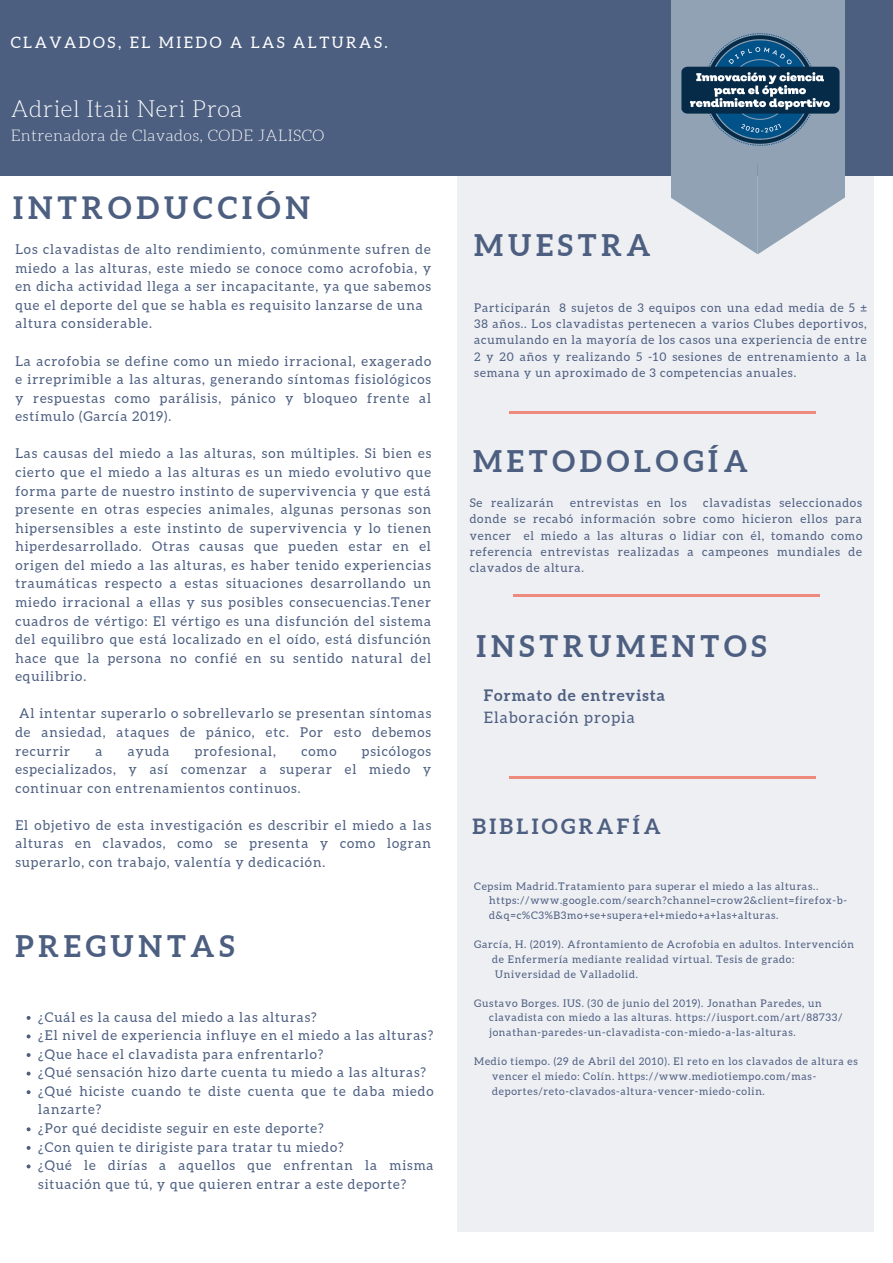
<style>
.page{position:relative;width:893px;height:1263px;background:#fff}
.page>*{position:absolute;margin:0;border:0;box-sizing:border-box;transform-origin:0 0}
.t1{font:700 30.83px "Aleo";letter-spacing:.16em;color:#4d5f81}
.t2{font:700 29.78px "Aleo";letter-spacing:.16em;color:#4d5f81}
.t3{font:300 23.17px "Aleo";letter-spacing:.03em;color:#fff}
.t4{font:700 21px "Aleo";letter-spacing:.16em;color:#4d5f81}
.t5{font:300 15.75px "Aleo";letter-spacing:.03em;color:#fff}
.t6{font:15.75px "Aleo";letter-spacing:.16em;color:#fff}
.t7{font:700 15.75px "Aleo";letter-spacing:.07em;color:#4d5f81}
.t8{font:15.75px "Aleo";letter-spacing:.07em;color:#4d5f81}
.t9{font:13.5px/18.6px "Aleo";letter-spacing:.07em;color:#4d5f81;text-align:justify}
.t10{font:12px/16.4px "Aleo";letter-spacing:.07em;color:#4d5f81;text-align:justify}
.t11{font:10.5px "Aleo";letter-spacing:.07em;color:#4d5f81}
</style>
<div class="page">
<div style="left:0;top:0;width:893px;height:175px;background:#4d5f81"></div>
<div style="left:457px;top:175px;width:416px;height:1056px;background:#eeeff3"></div>
<div style="left:671px;top:0;width:173px;height:163px;background:#90a2b3"></div>
<svg style="left:671px;top:163px;width:173px;height:91px"></svg>
<hr style="left:509px;top:412px;width:307px;height:1px;background:#ee897e">
<hr style="left:513px;top:594px;width:307px;height:2px;background:#ee897e">
<svg style="left:27px;top:1016px;width:4px;height:4px"></svg>
<svg style="left:27px;top:1034px;width:4px;height:4px"></svg>
<svg style="left:27px;top:1053px;width:4px;height:4px"></svg>
<svg style="left:27px;top:1071px;width:4px;height:4px"></svg>
<svg style="left:27px;top:1090px;width:4px;height:4px"></svg>
<svg style="left:27px;top:1127px;width:4px;height:4px"></svg>
<svg style="left:27px;top:1146px;width:4px;height:4px"></svg>
<svg style="left:27px;top:1164px;width:4px;height:4px"></svg>
<hr style="left:509px;top:776px;width:307px;height:2px;background:#ee897e">
<img style="left:681px;top:23px;width:164px;height:129px">
<p class="t6" style="left:11px;top:33px;width:378px">CLAVADOS, EL MIEDO A LAS ALTURAS.</p>
<p class="t3" style="left:11px;top:96px;width:233px">Adriel Itaii Neri Proa</p>
<p class="t5" style="left:11px;top:127px;width:315px">Entrenadora de Clavados, CODE JALISCO</p>
<p class="t1" style="left:13px;top:190px;width:298px">INTRODUCCIÓN</p>
<p class="t9" style="left:15px;top:240px;width:417px">Los clavadistas de alto rendimiento, comúnmente sufren de miedo a las alturas, este miedo se conoce como acrofobia, y en dicha actividad llega a ser incapacitante, ya que sabemos que el deporte del que se habla es requisito lanzarse de una</p>
<p class="t9" style="left:15px;top:314px;width:138px">altura considerable.</p>
<p class="t9" style="left:15px;top:351px;width:417px">La acrofobia se define como un miedo irracional, exagerado e irreprimible a las alturas, generando síntomas fisiológicos y respuestas como parálisis, pánico y bloqueo frente al estímulo (García 2019).</p>
<p class="t9" style="left:15px;top:444px;width:417px">Las causas del miedo a las alturas, son múltiples. Si bien es cierto que el miedo a las alturas es un miedo evolutivo que forma parte de nuestro instinto de supervivencia y que está presente en otras especies animales, algunas personas son hipersensibles a este instinto de supervivencia y lo tienen hiperdesarrollado. Otras causas que pueden estar en el origen del miedo a las alturas, es haber tenido experiencias traumáticas respecto a estas situaciones desarrollando un miedo irracional a ellas y sus posibles consecuencias.Tener cuadros de vértigo: El vértigo es una disfunción del sistema del equilibro que está localizado en el oído, está disfunción hace que la persona no confié en su sentido natural del equilibrio.</p>
<p class="t9" style="left:15px;top:704px;width:417px">Al intentar superarlo o sobrellevarlo se presentan síntomas de ansiedad, ataques de pánico, etc. Por esto debemos recurrir</p>
<p class="t9" style="left:96px;top:741px;width:8px">a</p>
<p class="t9" style="left:128px;top:741px;width:43px">ayuda</p>
<p class="t9" style="left:195px;top:741px;width:83px">profesional,</p>
<p class="t9" style="left:301px;top:741px;width:37px">como</p>
<p class="t9" style="left:15px;top:741px;width:417px;text-indent:346px">psicólogos especializados, y así comenzar a superar el miedo y continuar con entrenamientos continuos.</p>
<p class="t9" style="left:15px;top:816px;width:417px">El objetivo de esta investigación es describir el miedo a las alturas en clavados, como se presenta y como logran superarlo, con trabajo, valentía y dedicación.</p>
<p class="t2" style="left:16px;top:928px;width:220px">PREGUNTAS</p>
<p class="t9" style="left:38px;top:1007px;width:280px">¿Cuál es la causa del miedo a las alturas?</p>
<p class="t9" style="left:38px;top:1026px;width:396px">¿El nivel de experiencia influye en el miedo a las alturas?</p>
<p class="t9" style="left:38px;top:1044px;width:286px">¿Que hace el clavadista para enfrentarlo?</p>
<p class="t9" style="left:38px;top:1063px;width:389px">¿Qué sensación hizo darte cuenta tu miedo a las alturas?</p>
<p class="t9" style="left:38px;top:1082px;width:397px">¿Qué hiciste cuando te diste cuenta que te daba miedo lanzarte?</p>
<p class="t9" style="left:38px;top:1119px;width:287px">¿Por qué decidiste seguir en este deporte?</p>
<p class="t9" style="left:38px;top:1137px;width:307px">¿Con quien te dirigiste para tratar tu miedo?</p>
<p class="t9" style="left:38px;top:1156px;width:397px">¿Qué le dirías a aquellos que enfrentan la misma situación que tú, y que quieren entrar a este deporte?</p>
<p class="t2" style="left:474px;top:228px;width:178px">MUESTRA</p>
<p class="t10" style="left:474px;top:299px;width:394px">Participarán 8 sujetos de 3 equipos con una edad media de 5 ± 38 años.. Los clavadistas pertenecen a varios Clubes deportivos, acumulando en la mayoría de los casos una experiencia de entre 2 y 20 años y realizando 5 -10 sesiones de entrenamiento a la semana y un aproximado de 3 competencias anuales.</p>
<p class="t2" style="left:473px;top:444px;width:276px">METODOLOGÍA</p>
<p class="t10" style="left:470px;top:494px;width:394px;text-indent:234px">clavadistas seleccionados donde se recabó información sobre como hicieron ellos para vencer el miedo a las alturas o lidiar con él, tomando como referencia entrevistas realizadas a campeones mundiales de clavados de altura.</p>
<p class="t10" style="left:470px;top:494px;width:85px">Se realizarán</p>
<p class="t10" style="left:570px;top:494px;width:118px">entrevistas en los</p>
<p class="t2" style="left:476px;top:629px;width:291px">INSTRUMENTOS</p>
<p class="t7" style="left:484px;top:687px;width:183px">Formato de entrevista</p>
<p class="t8" style="left:484px;top:709px;width:153px">Elaboración propia</p>
<p class="t4" style="left:472px;top:815px;width:190px">BIBLIOGRAFÍA</p>
<p class="t11" style="left:474px;top:880px;width:345px">Cepsim Madrid.Tratamiento para superar el miedo a las alturas..</p>
<p class="t11" style="left:489px;top:895px;width:359px">https://www.google.com/search?channel=crow2&amp;client=firefox-b-</p>
<p class="t11" style="left:489px;top:909px;width:291px">d&amp;q=c%C3%B3mo+se+supera+el+miedo+a+las+alturas.</p>
<p class="t11" style="left:474px;top:939px;width:381px">García, H. (2019). Afrontamiento de Acrofobia en adultos. Intervención</p>
<p class="t11" style="left:492px;top:953px;width:303px">de Enfermería mediante realidad virtual. Tesis de grado:</p>
<p class="t11" style="left:495px;top:968px;width:144px">Universidad de Valladolid.</p>
<p class="t11" style="left:474px;top:997px;width:349px">Gustavo Borges. IUS. (30 de junio del 2019). Jonathan Paredes, un</p>
<p class="t11" style="left:489px;top:1012px;width:355px">clavadista con miedo a las alturas. https://iusport.com/art/88733/</p>
<p class="t11" style="left:489px;top:1026px;width:308px">jonathan-paredes-un-clavadista-con-miedo-a-las-alturas.</p>
<p class="t11" style="left:474px;top:1056px;width:385px">Medio tiempo. (29 de Abril del 2010). El reto en los clavados de altura es</p>
<p class="t11" style="left:492px;top:1070px;width:325px">vencer el miedo: Colín. https://www.mediotiempo.com/mas-</p>
<p class="t11" style="left:492px;top:1085px;width:274px">deportes/reto-clavados-altura-vencer-miedo-colin.</p>
</div>
